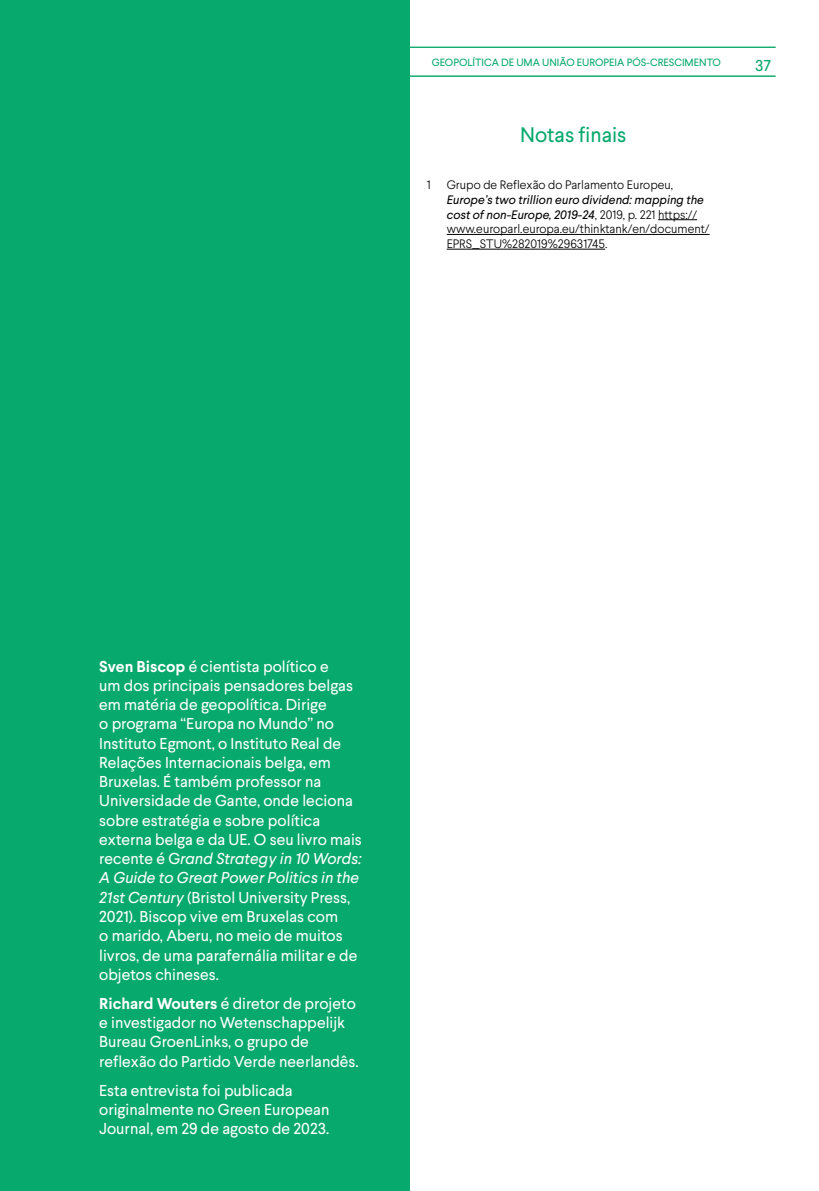
<style>
.page{position:relative;width:819px;height:1191px;background:#fff}
.page>*{position:absolute;margin:0;border:0;box-sizing:border-box;transform-origin:0 0}
.Title_reference{font:21px "Larsseit";color:#08a96c}
.Biography{font:15.75px/19.2px "Larsseit";color:#fff}
.t1{font:15.75px "Larsseit";color:#08a96c}
.footnote_reference{font:300 12.25px/14.7px "Larsseit";color:#000}
.t2{font:10.5px "Larsseit";color:#08a96c}
.s1{font-weight:400;font-style:italic}
.s2{font-weight:700}
.s3{font-style:italic}
</style>
<div class="page">
<hr style="left:0;top:76px;width:775px;height:1px;background:#08a96c">
<hr style="left:0;top:47px;width:775px;height:1px;background:#08a96c">
<div style="left:0;top:0;width:409px;height:1191px;background:#08a96c"></div>
<hr style="left:658px;top:219px;width:39px;height:1px;background:#000">
<hr style="left:446px;top:234px;width:263px;height:1px;background:#000">
<hr style="left:446px;top:249px;width:159px;height:1px;background:#000">
<p class="t2" style="left:432px;top:55px;width:291px">GEOPOLÍTICA DE UMA UNIÃO EUROPEIA PÓS-CRESCIMENTO</p>
<p class="Title_reference" style="left:520px;top:122px;width:108px">Notas finais</p>
<p class="footnote_reference" style="left:427px;top:177px;width:5px">1</p>
<p class="footnote_reference" style="left:446px;top:177px;width:264px">Grupo de Reflexão do Parlamento Europeu, <span class="s1">Europe’s two trillion euro dividend: mapping the cost of non-Europe, 2019-24</span>, 2019, p. 221 https:// www.europarl.europa.eu/thinktank/en/document/ EPRS_STU%282019%29631745.</p>
<p class="t1" style="left:755px;top:55px;width:18px">37</p>
<p class="Biography" style="left:99px;top:656px;width:264px"><span class="s2">Sven Biscop</span> é cientista político e<br>um dos principais pensadores belgas em matéria de geopolítica. Dirige<br>o programa “Europa no Mundo” no Instituto Egmont, o Instituto Real de Relações Internacionais belga, em Bruxelas. É também professor na Universidade de Gante, onde leciona sobre estratégia e sobre política externa belga e da UE. O seu livro mais recente é G<span class="s3">rand Strategy in 10 Words:<br>A Guide to Great Power Politics in the 21st Century</span> (Bristol University Press, 2021). Biscop vive em Bruxelas com<br>o marido, Aberu, no meio de muitos livros, de uma parafernália militar e de objetos chineses.</p>
<p class="Biography" style="left:99px;top:993px;width:261px"><span class="s2">Richard Wouters</span> é diretor de projeto e investigador no Wetenschappelijk Bureau GroenLinks, o grupo de reflexão do Partido Verde neerlandês.</p>
<p class="Biography" style="left:99px;top:1080px;width:232px">Esta entrevista foi publicada originalmente no Green European<br>Journal, em 29 de agosto de 2023.</p>
</div>
